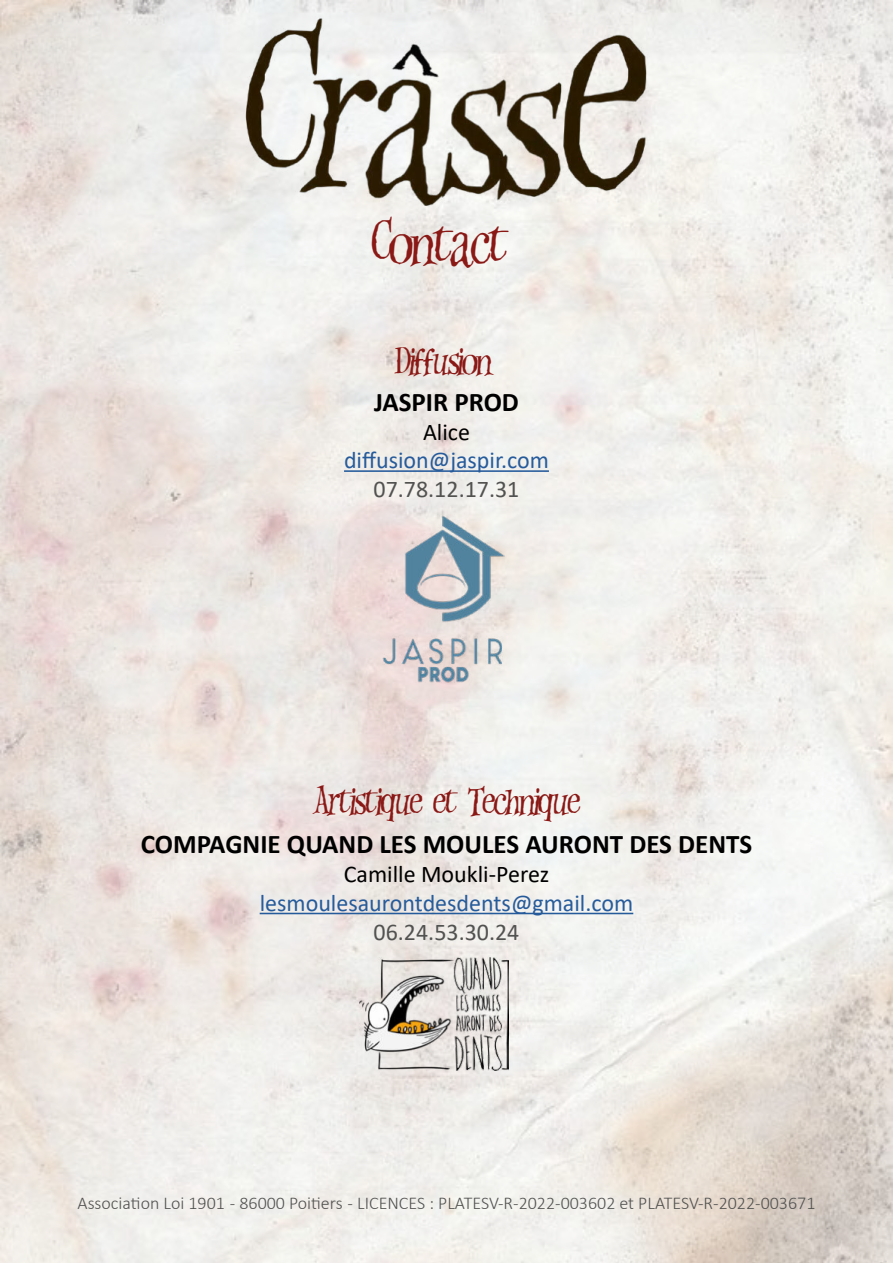
<style>
.page{position:relative;width:893px;height:1263px;background:#fff}
.page>*{position:absolute;margin:0;border:0;box-sizing:border-box;transform-origin:0 0}
.t1{font:45px "Witches Magic";letter-spacing:-.1em;color:#8a1815}
.t2{font:30px "Witches Magic";letter-spacing:-.1em;color:#8a1815}
.t3{font:700 27px "Calibri";color:#000}
.t4{font:24px "Calibri";color:#265b9b}
.t5{font:24px "Calibri";color:#525251}
.t6{font:24px "Calibri";color:#000}
.t7{font:300 18px "Calibri";color:#525251}
</style>
<div class="page">
<img style="left:0;top:0;width:893px;height:1263px">
<img style="left:223px;top:0;width:447px;height:230px">
<hr style="left:344px;top:470px;width:205px;height:2px;background:#265b9b">
<img style="left:383px;top:515px;width:122px;height:167px">
<hr style="left:260px;top:913px;width:373px;height:1px;background:#265b9b">
<img style="left:355px;top:957px;width:153px;height:113px">
<h1 class="t1" style="left:371px;top:216px;width:141px">Contact</h1>
<h2 class="t2" style="left:394px;top:342px;width:101px">Diffusion</h2>
<h3 class="t3" style="left:374px;top:383px;width:146px">JASPIR PROD</h3>
<h3 class="t6" style="left:423px;top:422px;width:48px">Alice</h3>
<h3 class="t4" style="left:344px;top:444px;width:206px">diffusion@jaspir.com</h3>
<h3 class="t5" style="left:374px;top:480px;width:147px">07.78.12.17.31</h3>
<h2 class="t2" style="left:312px;top:782px;width:271px">Artistique et Technique</h2>
<h3 class="t3" style="left:141px;top:825px;width:613px">COMPAGNIE QUAND LES MOULES AURONT DES DENTS</h3>
<h3 class="t6" style="left:344px;top:865px;width:207px">Camille Moukli-Perez</h3>
<h3 class="t4" style="left:260px;top:886px;width:375px">lesmoulesaurontdesdents@gmail.com</h3>
<h3 class="t5" style="left:374px;top:922px;width:147px">06.24.53.30.24</h3>
<p class="t7" style="left:78px;top:1192px;width:739px">Association Loi 1901 - 86000 Poitiers - LICENCES : PLATESV-R-2022-003602 et PLATESV-R-2022-003671</p>
</div>
